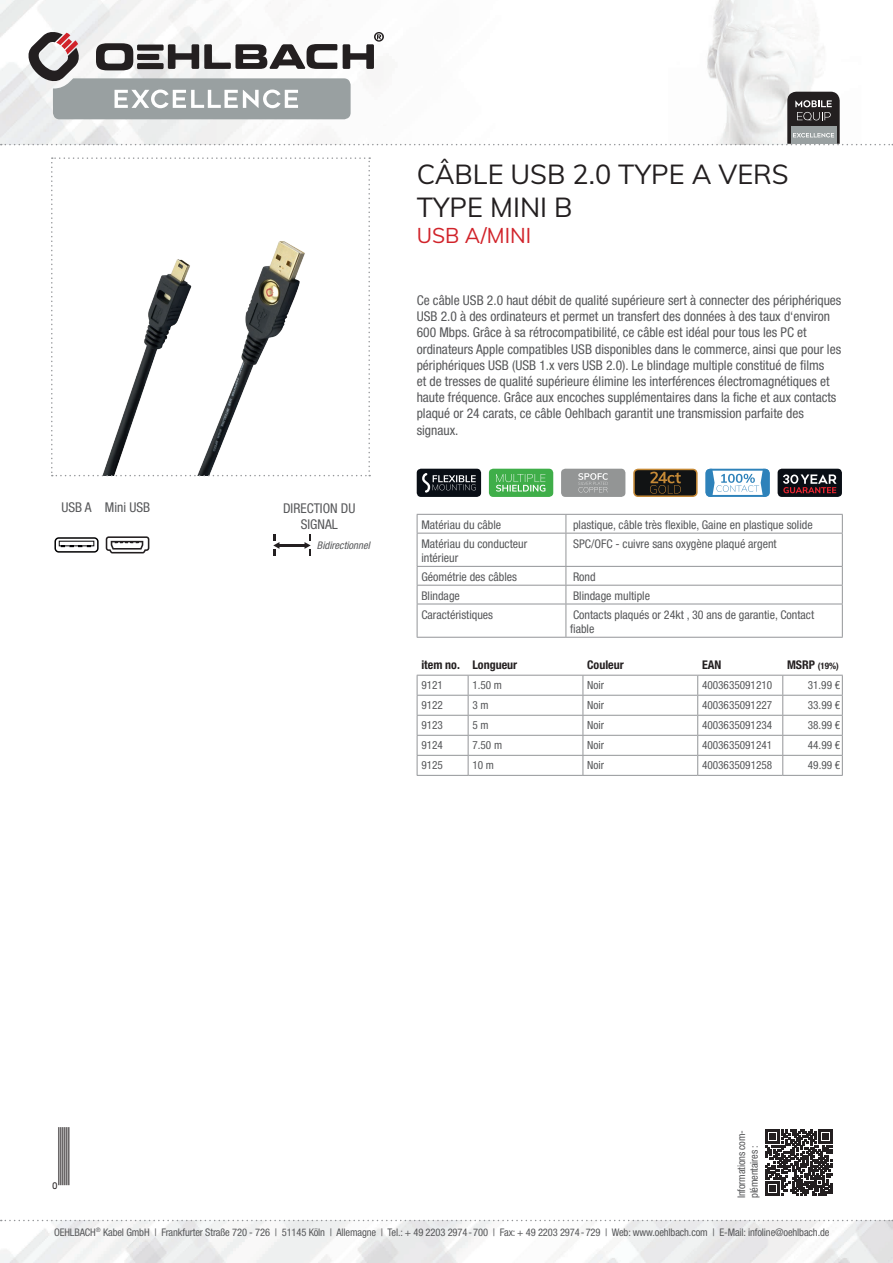
<style>
.page{position:relative;width:893px;height:1263px;background:#fff}
.page>*{position:absolute;margin:0;border:0;box-sizing:border-box;transform-origin:0 0}
.t1{font:27px/32.4px "Muli";color:#231f20}
.t2{font:27px "EAN";color:#231f20}
.t3{font:21px "Muli";color:#d1232a}
.t4{font:condensed 13.5px/16.2px "Helvetica Neue LTW1 G";color:#57585a}
.t5{font:condensed 12px/14.4px "Helvetica Neue LTW1 G";color:#57585a}
.t6{font:700 condensed 12px "Helvetica Neue LTW1 G";color:#231f20}
.t7{font:condensed 11.25px "Helvetica Neue LTW1 G";color:#57585a}
.t8{font:condensed 10.5px/12.6px "Helvetica Neue LTW1 G";letter-spacing:-.01em;color:#57585a}
.t9{font:italic condensed 10.5px "Helvetica Neue LTW1 G";color:#57585a}
.t10{font:700 condensed 9px "Helvetica Neue LTW1 G";color:#231f20}
.s1{font-size:12px}
</style>
<div class="page">
<img style="left:0;top:1220px;width:893px;height:43px">
<img style="left:0;top:0;width:818px;height:145px">
<svg style="left:1px;top:1220px;width:892px;height:1px"></svg>
<svg style="left:51px;top:157px;width:319px;height:319px"></svg>
<div style="left:417px;top:469px;width:64px;height:28px;background:#090e15;border-radius:4px"></div>
<svg style="left:422px;top:473px;width:54px;height:20px"></svg>
<div style="left:489px;top:469px;width:64px;height:28px;background:#3fae49;border-radius:4px"></div>
<svg style="left:496px;top:474px;width:49px;height:18px"></svg>
<div style="left:561px;top:469px;width:64px;height:28px;background:#939595;border-radius:4px"></div>
<svg style="left:578px;top:473px;width:30px;height:19px"></svg>
<svg style="left:633px;top:469px;width:65px;height:28px;background:#403320"></svg>
<svg style="left:705px;top:469px;width:65px;height:28px"></svg>
<div style="left:778px;top:469px;width:64px;height:28px;background:#090e15;border-radius:4px"></div>
<svg style="left:783px;top:474px;width:54px;height:19px"></svg>
<svg style="left:54px;top:537px;width:45px;height:16px"></svg>
<svg style="left:106px;top:536px;width:43px;height:17px"></svg>
<hr style="left:279px;top:544px;width:26px;height:3px;background:#231f20">
<svg style="left:273px;top:534px;width:6px;height:21px"></svg>
<svg style="left:304px;top:534px;width:7px;height:21px"></svg>
<svg style="left:766px;top:1129px;width:66px;height:67px"></svg>
<svg style="left:1px;top:31px;width:892px;height:114px"></svg>
<svg style="left:417px;top:674px;width:426px;height:101px"></svg>
<hr style="left:417px;top:775px;width:51px;height:1px;background:#939598">
<hr style="left:468px;top:775px;width:115px;height:1px;background:#939598">
<hr style="left:583px;top:775px;width:115px;height:1px;background:#939598">
<hr style="left:698px;top:775px;width:85px;height:1px;background:#939598">
<hr style="left:783px;top:775px;width:60px;height:1px;background:#939598">
<hr style="left:417px;top:675px;width:51px;height:1px;background:#939598">
<hr style="left:468px;top:675px;width:115px;height:1px;background:#939598">
<hr style="left:583px;top:675px;width:115px;height:1px;background:#939598">
<hr style="left:698px;top:675px;width:85px;height:1px;background:#939598">
<hr style="left:783px;top:675px;width:60px;height:1px;background:#939598">
<svg style="left:417px;top:514px;width:426px;height:19px"></svg>
<hr style="left:417px;top:533px;width:149px;height:1px;background:#939598">
<hr style="left:566px;top:533px;width:277px;height:1px;background:#939598">
<hr style="left:417px;top:533px;width:1px;height:33px;background:#939598">
<hr style="left:566px;top:533px;width:1px;height:33px;background:#939598">
<hr style="left:842px;top:533px;width:1px;height:33px;background:#939598">
<hr style="left:417px;top:566px;width:149px;height:1px;background:#939598">
<hr style="left:566px;top:566px;width:277px;height:1px;background:#939598">
<hr style="left:417px;top:585px;width:149px;height:1px;background:#939598">
<svg style="left:417px;top:567px;width:1px;height:37px"></svg>
<hr style="left:566px;top:585px;width:277px;height:1px;background:#939598">
<svg style="left:566px;top:567px;width:1px;height:37px"></svg>
<svg style="left:842px;top:567px;width:1px;height:37px"></svg>
<hr style="left:417px;top:604px;width:149px;height:1px;background:#939598">
<hr style="left:417px;top:604px;width:1px;height:33px;background:#939598">
<hr style="left:566px;top:604px;width:277px;height:1px;background:#939598">
<hr style="left:566px;top:604px;width:1px;height:33px;background:#939598">
<hr style="left:842px;top:604px;width:1px;height:33px;background:#939598">
<hr style="left:417px;top:637px;width:149px;height:1px;background:#939598">
<hr style="left:566px;top:637px;width:277px;height:1px;background:#939598">
<h1 class="t1" style="left:417px;top:157px;width:374px">CÂBLE USB 2.0 TYPE A VERS<br>TYPE MINI B</h1>
<h2 class="t3" style="left:417px;top:221px;width:116px">USB A/MINI</h2>
<p class="t4" style="left:61px;top:499px;width:90px">USB A Mini USB</p>
<p class="t4" style="left:283px;top:500px;width:74px;text-align:center">DIRECTION DU<br>SIGNAL</p>
<p class="t9" style="left:317px;top:539px;width:57px">Bidirectionnel</p>
<p class="t4" style="left:417px;top:292px;width:426px">Ce câble USB 2.0 haut débit de qualité supérieure sert à connecter des périphériques USB 2.0 à des ordinateurs et permet un transfert des données à des taux d‘environ 600 Mbps. Grâce à sa rétrocompatibilité, ce câble est idéal pour tous les PC et ordinateurs Apple compatibles USB disponibles dans le commerce, ainsi que pour les périphériques USB (USB 1.x vers USB 2.0). Le blindage multiple constitué de films<br>et de tresses de qualité supérieure élimine les interférences électromagnétiques et haute fréquence. Grâce aux encoches supplémentaires dans la fiche et aux contacts plaqué or 24 carats, ce câble Oehlbach garantit une transmission parfaite des signaux.</p>
<p class="t5" style="left:421px;top:517px;width:81px">Matériau du câble</p>
<p class="t5" style="left:573px;top:517px;width:241px">plastique, câble très flexible, Gaine en plastique solide</p>
<p class="t5" style="left:421px;top:536px;width:107px">Matériau du conducteur intérieur</p>
<p class="t5" style="left:573px;top:536px;width:205px">SPC/OFC - cuivre sans oxygène plaqué argent</p>
<p class="t5" style="left:421px;top:569px;width:97px">Géométrie des câbles</p>
<p class="t5" style="left:573px;top:569px;width:24px">Rond</p>
<p class="t5" style="left:421px;top:588px;width:40px">Blindage</p>
<p class="t5" style="left:573px;top:588px;width:79px">Blindage multiple</p>
<p class="t5" style="left:421px;top:607px;width:73px">Caractéristiques</p>
<p class="t5" style="left:570px;top:607px;width:245px">Contacts plaqués or 24kt , 30 ans de garantie, Contact fiable</p>
<p class="t6" style="left:421px;top:658px;width:97px">item no. Longueur</p>
<p class="t6" style="left:587px;top:658px;width:38px">Couleur</p>
<p class="t6" style="left:702px;top:658px;width:21px">EAN</p>
<p class="t10" style="left:787px;top:661px;width:53px"><span class="s1">MSRP</span> (19%)</p>
<p class="t7" style="left:421px;top:679px;width:23px">9121</p>
<p class="t7" style="left:472px;top:679px;width:31px">1.50 m</p>
<p class="t7" style="left:587px;top:679px;width:18px">Noir</p>
<p class="t7" style="left:702px;top:679px;width:72px">4003635091210</p>
<p class="t7" style="left:808px;top:679px;width:34px">31.99 €</p>
<p class="t7" style="left:421px;top:699px;width:23px">9122</p>
<p class="t7" style="left:472px;top:699px;width:18px">3 m</p>
<p class="t7" style="left:587px;top:699px;width:18px">Noir</p>
<p class="t7" style="left:702px;top:699px;width:72px">4003635091227</p>
<p class="t7" style="left:808px;top:699px;width:34px">33.99 €</p>
<p class="t7" style="left:421px;top:719px;width:23px">9123</p>
<p class="t7" style="left:472px;top:719px;width:18px">5 m</p>
<p class="t7" style="left:587px;top:719px;width:18px">Noir</p>
<p class="t7" style="left:702px;top:719px;width:72px">4003635091234</p>
<p class="t7" style="left:808px;top:719px;width:34px">38.99 €</p>
<p class="t7" style="left:421px;top:739px;width:23px">9124</p>
<p class="t7" style="left:472px;top:739px;width:31px">7.50 m</p>
<p class="t7" style="left:587px;top:739px;width:18px">Noir</p>
<p class="t7" style="left:702px;top:739px;width:72px">4003635091241</p>
<p class="t7" style="left:808px;top:739px;width:34px">44.99 €</p>
<p class="t7" style="left:421px;top:759px;width:23px">9125</p>
<p class="t7" style="left:472px;top:759px;width:23px">10 m</p>
<p class="t7" style="left:587px;top:759px;width:18px">Noir</p>
<p class="t7" style="left:702px;top:759px;width:72px">4003635091258</p>
<p class="t7" style="left:808px;top:759px;width:34px">49.99 €</p>
<h1 class="t2" style="left:51px;top:1157px;width:20px">0"#"</h1>
<p class="t8" style="left:735px;top:1198px;width:70px;rotate:-90deg">Informations com&shy;plémentaires :</p>
<p class="t8" style="left:54px;top:1226px;width:777px">OEHLBACH<sup>®</sup> Kabel GmbH | Frankfurter Straße 720 - 726 | 51145 Köln | Allemagne | Tel.: + 49 2203 2974-700 | Fax: + 49 2203 2974-729 | Web: www.oehlbach.com | E-Mail: infoline@oehlbach.de</p>
</div>
